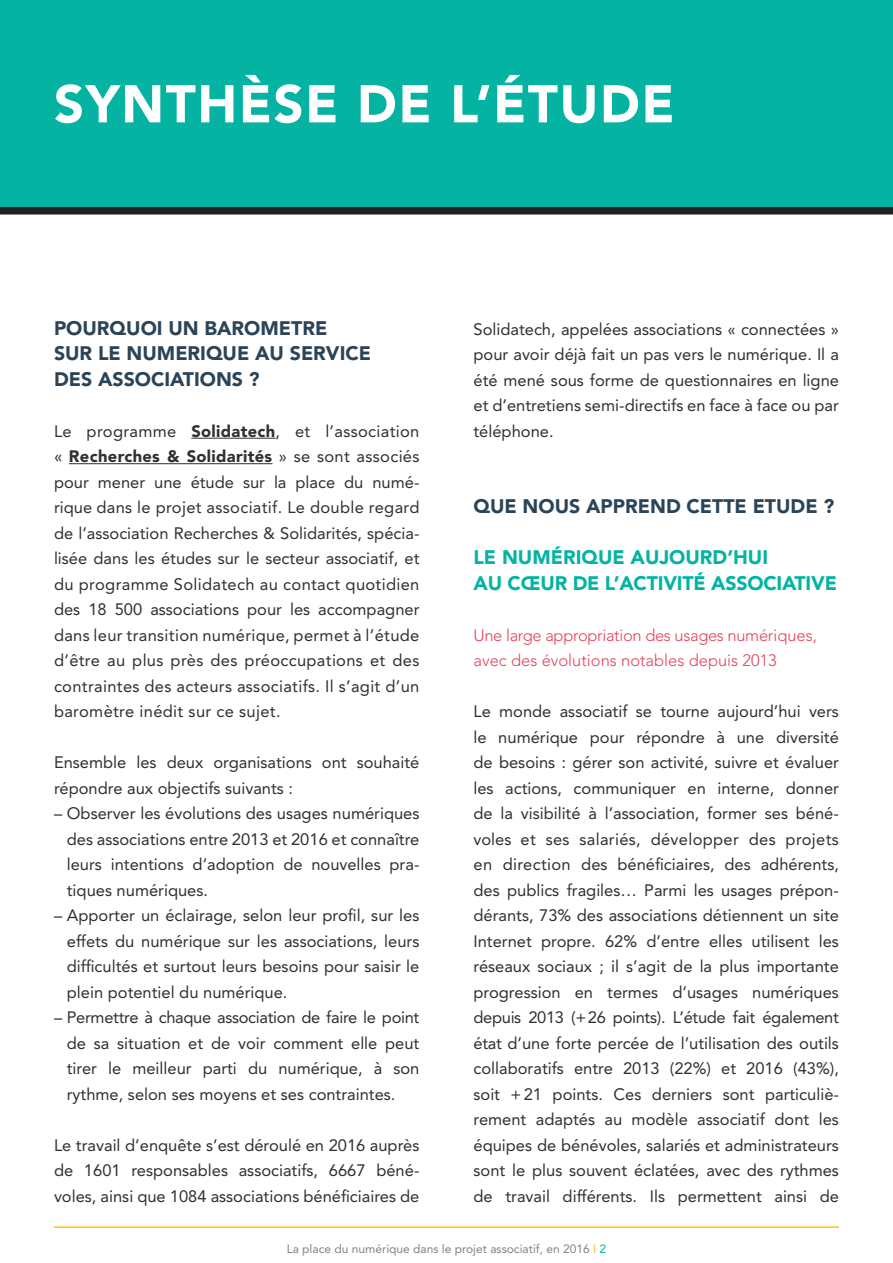
<style>
.page{position:relative;width:893px;height:1263px;background:#fff}
.page>*{position:absolute;margin:0;border:0;box-sizing:border-box;transform-origin:0 0}
.t1{font:900 52.5px "Avenir LT Std";letter-spacing:.03em;color:#fff}
.t2{font:900 19.5px/25.5px "Avenir LT Std";color:#2b4458}
.t3{font:900 19.5px/25.5px "Avenir LT Std";letter-spacing:-.01em;color:#05b3a3}
.t4{font:16.5px/25.5px "Avenir LT Std";color:#312f30;text-align:justify}
.t5{font:300 16.5px/25.5px "Avenir LT Std";color:#e3415b}
.t6{font:12px "Avenir LT Std";color:#808285}
.s1{font-weight:900}
.s2{color:#fec210}
.s3{color:#05b3a3}
</style>
<div class="page">
<hr style="left:54px;top:1226px;width:785px;height:2px;background:#fec210">
<div style="left:0;top:0;width:893px;height:207px;background:#05b3a3"></div>
<div style="left:0;top:207px;width:893px;height:8px;background:#231f20"></div>
<hr style="left:191px;top:438px;width:85px;height:1px;background:#312f30">
<hr style="left:69px;top:463px;width:204px;height:1px;background:#312f30">
<h1 class="t1" style="left:54px;top:75px;width:622px">SYNTHÈSE DE L’ÉTUDE</h1>
<p class="t2" style="left:54px;top:315px;width:319px">POURQUOI UN BAROMETRE<br>SUR LE NUMERIQUE AU SERVICE<br>DES ASSOCIATIONS ?</p>
<p class="t4" style="left:54px;top:418px;width:367px">Le programme <span class="s1">Solidatech</span>, et l’association « <span class="s1">Recherches &amp; Solidarités</span> » se sont associés pour mener une étude sur la place du numé&shy;rique dans le projet associatif. Le double regard de l’association Recherches &amp; Solidarités, spécia&shy;lisée dans les études sur le secteur associatif, et du programme Solidatech au contact quotidien des 18 500 associations pour les accompagner dans leur transition numérique, permet à l’étude d’être au plus près des préoccupations et des contraintes des acteurs associatifs. Il s’agit d’un baromètre inédit sur ce sujet.</p>
<p class="t4" style="left:54px;top:750px;width:367px">Ensemble les deux organisations ont souhaité répondre aux objectifs suivants :</p>
<p class="t4" style="left:67px;top:801px;width:354px;text-indent:-13px">– Observer les évolutions des usages numériques des associations entre 2013 et 2016 et connaître leurs intentions d’adoption de nouvelles pra&shy;tiques numériques.</p>
<p class="t4" style="left:67px;top:903px;width:354px;text-indent:-13px">– Apporter un éclairage, selon leur profil, sur les effets du numérique sur les associations, leurs difficultés et surtout leurs besoins pour saisir le plein potentiel du numérique.</p>
<p class="t4" style="left:67px;top:1005px;width:354px;text-indent:-13px">– Permettre à chaque association de faire le point de sa situation et de voir comment elle peut tirer le meilleur parti du numérique, à son rythme, selon ses moyens et ses contraintes.</p>
<p class="t4" style="left:54px;top:1132px;width:367px">Le travail d’enquête s’est déroulé en 2016 auprès de 1601 responsables associatifs, 6667 béné&shy;voles, ainsi que 1084 associations bénéficiaires de</p>
<p class="t4" style="left:473px;top:316px;width:367px">Solidatech, appelées associations « connectées » pour avoir déjà fait un pas vers le numérique. Il a été mené sous forme de questionnaires en ligne et d’entretiens semi-directifs en face à face ou par téléphone.</p>
<p class="t2" style="left:473px;top:494px;width:362px">QUE NOUS APPREND CETTE ETUDE ?</p>
<p class="t3" style="left:473px;top:545px;width:365px">LE NUMÉRIQUE AUJOURD’HUI<br>AU CŒUR DE L’ACTIVITÉ ASSOCIATIVE</p>
<p class="t5" style="left:473px;top:623px;width:345px">Une large appropriation des usages numériques, avec des évolutions notables depuis 2013</p>
<p class="t4" style="left:473px;top:699px;width:367px">Le monde associatif se tourne aujourd’hui vers le numérique pour répondre à une diversité de besoins : gérer son activité, suivre et évaluer les actions, communiquer en interne, donner de la visibilité à l’association, former ses béné&shy;voles et ses salariés, développer des projets en direction des bénéficiaires, des adhérents, des publics fragiles… Parmi les usages prépon&shy;dérants, 73% des associations détiennent un site Internet propre. 62% d’entre elles utilisent les réseaux sociaux ; il s’agit de la plus importante progression en termes d’usages numériques depuis 2013 (+ 26 points). L’étude fait également état d’une forte percée de l’utilisation des outils collaboratifs entre 2013 (22%) et 2016 (43%), soit + 21 points. Ces derniers sont particuliè&shy;rement adaptés au modèle associatif dont les équipes de bénévoles, salariés et administrateurs sont le plus souvent éclatées, avec des rythmes de travail différents. Ils permettent ainsi de</p>
<p class="t6" style="left:287px;top:1242px;width:321px">La place du numérique dans le projet associatif, en 2016 <span class="s2">I</span> <span class="s3">2</span></p>
</div>
